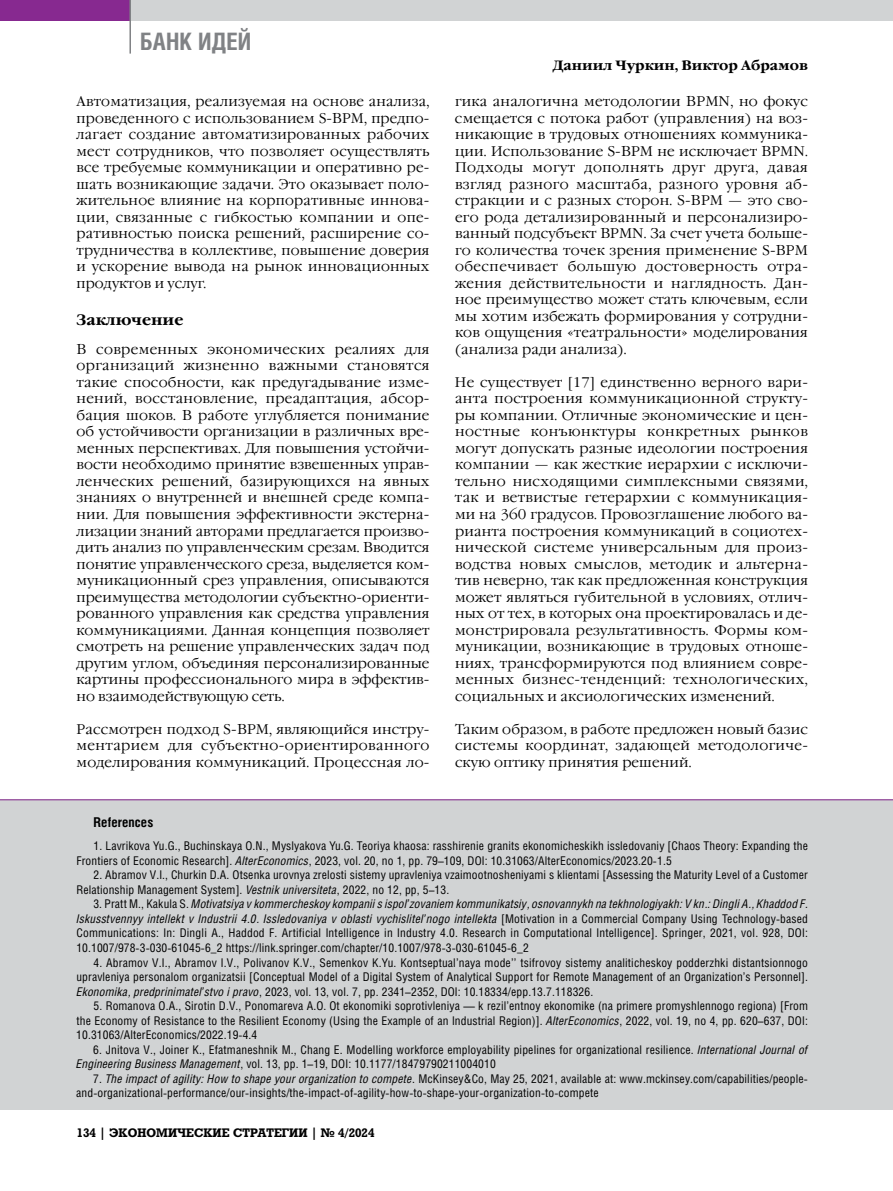
<style>
.page{position:relative;width:893px;height:1191px;background:#fff}
.page>*{position:absolute;margin:0;border:0;box-sizing:border-box;transform-origin:0 0}
.t1{font:700 24px "Helios Cond C";color:#808285}
.t2{font:700 15px "Garamond C";color:#000}
.t3{font:13.95px/16.5px "Garamond C";letter-spacing:.015em;color:#000;text-align:justify}
.t4{font:700 13.5px "Garamond C";color:#000}
.t5{font:700 13.5px "Helios Cond C";letter-spacing:.01em;color:#000}
.t6{font:12px/14.5px "Helios Cond C";letter-spacing:.01em;color:#000}
.t7{font:700 12px "Rodeo C";color:#000}
.s1{font-style:italic}
</style>
<div class="page">
<div style="left:0;top:0;width:893px;height:21px;background:#d1d3d4"></div>
<div style="left:0;top:0;width:130px;height:21px;background:#872990"></div>
<hr style="left:129px;top:0;width:2px;height:54px;background:#808285">
<div style="left:0;top:799px;width:893px;height:311px;background:#d1d3d4"></div>
<hr style="left:0;top:799px;width:893px;height:1px;background:#872990">
<h1 class="t1" style="left:140px;top:27px;width:113px">БАНК ИДЕЙ</h1>
<p class="t3" style="left:77px;top:94px;width:354px">Автоматизация, реализуемая на основе анализа, проведенного с использованием S-BPM, предпо&shy;лагает создание автоматизированных рабочих мест сотрудников, что позволяет осуществлять все требуемые коммуникации и оперативно ре&shy;шать возникающие задачи. Это оказывает поло&shy;жительное влияние на корпоративные иннова&shy;ции, связанные с гибкостью компании и опе&shy;ративностью поиска решений, расширение со&shy;трудничества в коллективе, повышение доверия и ускорение вывода на рынок инновационных продуктов и услуг.</p>
<p class="t2" style="left:77px;top:311px;width:108px">Заключение</p>
<p class="t3" style="left:77px;top:341px;width:354px">В современных экономических реалиях для организаций жизненно важными становятся такие способности, как предугадывание изме&shy;нений, восстановление, преадаптация, абсор&shy;бация шоков. В работе углубляется понимание об устойчивости организации в различных вре&shy;менных перспективах. Для повышения устойчи&shy;вости необходимо принятие взвешенных управ&shy;ленческих решений, базирующихся на явных знаниях о внутренней и внешней среде компа&shy;нии. Для повышения эффективности экстерна&shy;лизации знаний авторами предлагается произво&shy;дить анализ по управленческим срезам. Вводится понятие управленческого среза, выделяется ком&shy;муникационный срез управления, описываются преимущества методологии субъектно-ориенти&shy;рованного управления как средства управления коммуникациями. Данная концепция позволяет смотреть на решение управленческих задач под другим углом, объединяя персонализированные картины профессионального мира в эффектив&shy;но взаимодействующую сеть.</p>
<p class="t3" style="left:77px;top:721px;width:354px">Рассмотрен подход S-BPM, являющийся инстру&shy;ментарием для субъектно-ориентированного моделирования коммуникаций. Процессная ло-</p>
<p class="t4" style="left:553px;top:58px;width:256px">Даниил Чуркин, Виктор Абрамов</p>
<p class="t3" style="left:455px;top:94px;width:354px">гика аналогична методологии BPMN, но фокус смещается с потока работ (управления) на воз&shy;никающие в трудовых отношениях коммуника&shy;ции. Использование S-BPM не исключает BPMN.<br>Подходы могут дополнять друг друга, давая взгляд разного масштаба, разного уровня аб&shy;стракции и с разных сторон. S-BPM — это сво&shy;его рода детализированный и персонализиро&shy;ванный подсубъект BPMN. За счет учета больше&shy;го количества точек зрения применение S-BPM обеспечивает большую достоверность отра&shy;жения действительности и наглядность. Дан&shy;ное преимущество может стать ключевым, если мы хотим избежать формирования у сотрудни&shy;ков ощущения «театральности» моделирования (анализа ради анализа).</p>
<p class="t3" style="left:455px;top:374px;width:354px">Не существует [17] единственно верного вари&shy;анта построения коммуникационной структу&shy;ры компании. Отличные экономические и цен&shy;ностные конъюнктуры конкретных рынков могут допускать разные идеологии построения компании — как жесткие иерархии с исключи&shy;тельно нисходящими симплексными связями, так и ветвистые гетерархии с коммуникация&shy;ми на 360 градусов. Провозглашение любого ва&shy;рианта построения коммуникаций в социотех&shy;нической системе универсальным для произ&shy;водства новых смыслов, методик и альтерна&shy;тив неверно, так как предложенная конструкция может являться губительной в условиях, отлич&shy;ных от тех, в которых она проектировалась и де&shy;монстрировала результативность. Формы ком&shy;муникации, возникающие в трудовых отноше&shy;ниях, трансформируются под влиянием совре&shy;менных бизнес-тенденций: технологических, социальных и аксиологических изменений.</p>
<p class="t3" style="left:455px;top:721px;width:354px">Таким образом, в работе предложен новый базис системы координат, задающей методологиче&shy;скую оптику принятия решений.</p>
<p class="t5" style="left:94px;top:814px;width:61px">References</p>
<p class="t6" style="left:77px;top:838px;width:733px;text-indent:17px">1. Lavrikova Yu.G., Buchinskaya O.N., Myslyakova Yu.G. Teoriya khaosa: rasshirenie granits ekonomicheskikh issledovaniy [Chaos Theory: Expanding the<br>Frontiers of Economic Research]. <span class="s1">AlterEconomics</span>, 2023, vol. 20, no 1, pp. 79–109, DOI: 10.31063/AlterEconomics/2023.20-1.5</p>
<p class="t6" style="left:76px;top:867px;width:733px;text-indent:17px">2. Abramov V.I., Churkin D.A. Otsenka urovnya zrelosti sistemy upravleniya vzaimootnosheniyami s klientami [Assessing the Maturity Level of a Customer<br>Relationship Management System]. <span class="s1">Vestnik universiteta</span>, 2022, no 12, pp, 5–13.</p>
<p class="t6" style="left:76px;top:896px;width:733px;text-align:justify;text-indent:17px">3. Pratt M., Kakula S. <span class="s1">Motivatsiya v kommercheskoy kompanii s ispol’zovaniem kommunikatsiy, osnovannykh na tekhnologiyakh: V kn.: Dingli A., Khaddod F.<br>Iskusstvennyy intellekt v Industrii 4.0. Issledovaniya v oblasti vychislitel’nogo intellekta</span> [Motivation in a Commercial Company Using Technology-based Communications: In: Dingli A., Haddod F. Artificial Intelligence in Industry 4.0. Research in Computational Intelligence]. Springer, 2021, vol. 928, DOI:<br>10.1007/978-3-030-61045-6_2 https://link.springer.com/chapter/10.1007/978-3-030-61045-6_2</p>
<p class="t6" style="left:76px;top:954px;width:733px;text-align:justify;text-indent:17px">4. Abramov V.I., Abramov I.V., Polivanov K.V., Semenkov K.Yu. Kontseptual’naya mode’’ tsifrovoy sistemy analiticheskoy podderzhki distantsionnogo upravleniya personalom organizatsii [Conceptual Model of a Digital System of Analytical Support for Remote Management of an Organization’s Personnel].<br><span class="s1">Ekonomika, predprinimatel’stvo i pravo</span>, 2023, vol. 13, vol. 7, pp. 2341–2352, DOI: 10.18334/epp.13.7.118326.</p>
<p class="t6" style="left:76px;top:998px;width:733px;text-align:justify;text-indent:17px">5. Romanova O.A., Sirotin D.V., Ponomareva A.O. Ot ekonomiki soprotivleniya — k rezil’entnoy ekonomike (na primere promyshlennogo regiona) [From the Economy of Resistance to the Resilient Economy (Using the Example of an Industrial Region)]. <span class="s1">AlterEconomics</span>, 2022, vol. 19, no 4, pp. 620–637, DOI:<br>10.31063/AlterEconomics/2022.19-4.4</p>
<p class="t6" style="left:76px;top:1042px;width:733px;text-indent:17px">6. Jnitova V., Joiner K., Efatmaneshnik M., Chang E. Modelling workforce employability pipelines for organizational resilience. <span class="s1">International Journal of<br>Engineering Business Management</span>, vol. 13, pp. 1–19, DOI: 10.1177/18479790211004010</p>
<p class="t6" style="left:76px;top:1071px;width:733px;text-indent:17px">7. <span class="s1">The impact of agility: How to shape your organization to compete</span>. McKinsey&amp;Co, May 25, 2021, available at: www.mckinsey.com/capabilities/people&shy;and-organizational-performance/our-insights/the-impact-of-agility-how-to-shape-your-organization-to-compete</p>
<p class="t7" style="left:77px;top:1125px;width:299px">134 | ЭКОНОМИЧЕСКИЕ СТРАТЕГИИ | № 4/2024</p>
</div>
